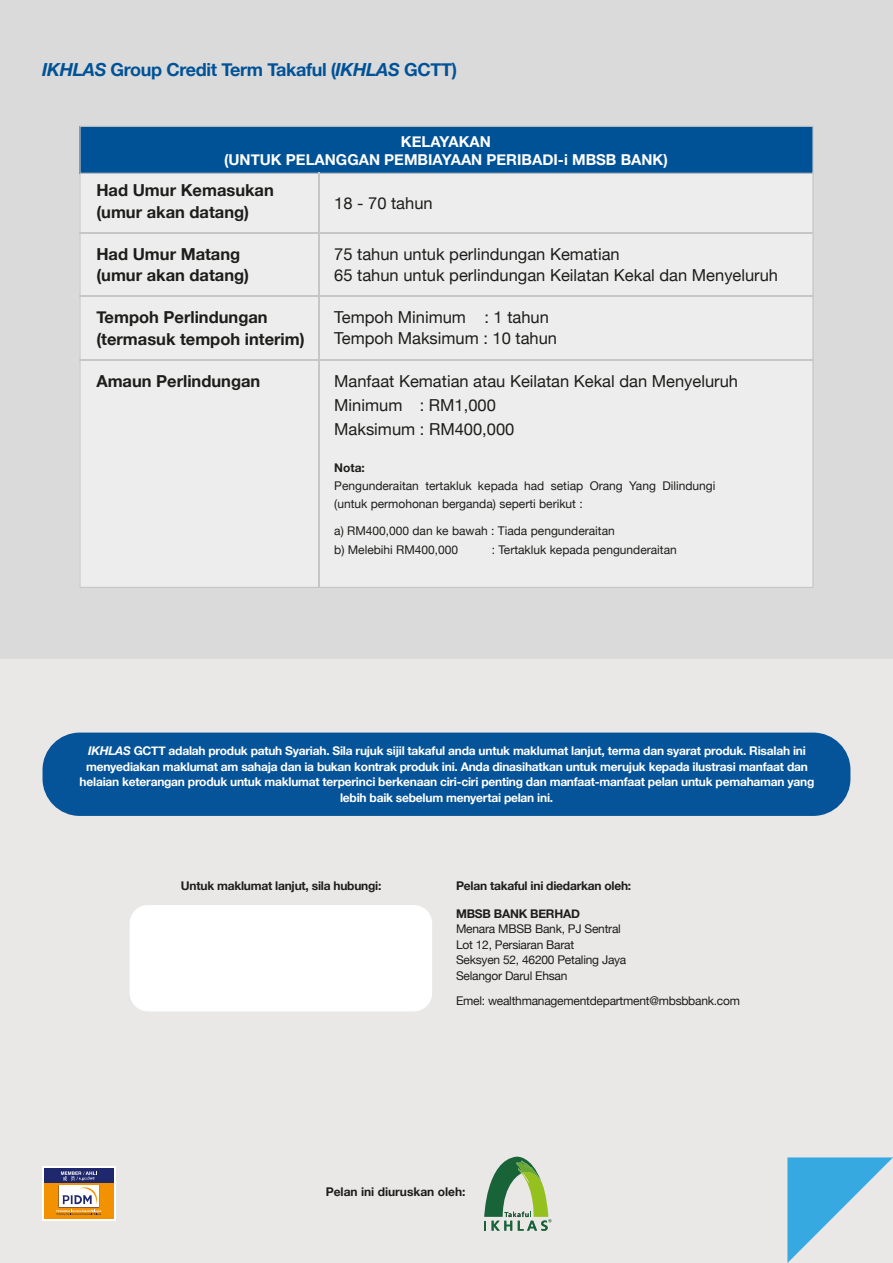
<style>
.page{position:relative;width:893px;height:1263px;background:#dadada}
.page>*{position:absolute;margin:0;border:0;box-sizing:border-box;transform-origin:0 0}
.t1{font:700 18px "Helvetica Neue";letter-spacing:-.02em;color:#005297}
.t2{font:16.5px/21.1px "Helvetica Neue";color:#1d1d1b}
.t3{font:700 16.5px/21.1px "Helvetica Neue";color:#1d1d1b}
.t4{font:700 15px/18.3px "Helvetica Neue";color:#fff;text-align:center}
.t5{font:700 12px/15.6px "Helvetica Neue";letter-spacing:-.02em;color:#fff;text-align:center}
.t6{font:12px/18.1px "Helvetica Neue";color:#1d1d1b}
.t7{font:12px/15.6px "Helvetica Neue";letter-spacing:-.02em;color:#1d1d1b}
.t8{font:700 12px "Helvetica Neue";letter-spacing:-.02em;color:#1d1d1b}
.t9{font:700 12px "Helvetica Neue";color:#1d1d1b}
.s1{font-style:italic}
</style>
<div class="page">
<div style="left:0;top:659px;width:893px;height:604px;background:#eae7e7"></div>
<svg style="left:787px;top:1157px;width:106px;height:106px"></svg>
<svg style="left:484px;top:1156px;width:67px;height:75px"></svg>
<div style="left:42px;top:1166px;width:74px;height:55px;background:#fff"></div>
<div style="left:44px;top:1168px;width:70px;height:51px;background:#20286d"></div>
<div style="left:44px;top:1184px;width:70px;height:35px;background:#f39200"></div>
<svg style="left:56px;top:1171px;width:45px;height:44px"></svg>
<div style="left:79px;top:174px;width:735px;height:414px;background:#ededed"></div>
<div style="left:79px;top:126px;width:735px;height:48px;background:#005297"></div>
<hr style="left:80px;top:296px;width:733px;height:1px;background:#c6c6c6">
<hr style="left:80px;top:360px;width:733px;height:1px;background:#c6c6c6">
<hr style="left:80px;top:232px;width:733px;height:1px;background:#c6c6c6">
<hr style="left:319px;top:173px;width:1px;height:414px;background:#c6c6c6">
<div style="left:43px;top:732px;width:807px;height:84px;background:#055499;border-radius:37px"></div>
<div style="left:130px;top:905px;width:302px;height:106px;background:#fff;border-radius:18px"></div>
<h1 class="t1" style="left:42px;top:56px;width:416px"><span class="s1">IKHLAS</span> Group Credit Term Takaful (<span class="s1">IKHLAS</span> GCTT)</h1>
<p class="t4" style="left:224px;top:133px;width:445px">KELAYAKAN<br>(UNTUK PELANGGAN PEMBIAYAAN PERIBADI-i MBSB BANK)</p>
<h2 class="t3" style="left:96px;top:180px;width:179px">Had Umur Kemasukan (umur akan datang)</h2>
<h2 class="t3" style="left:96px;top:244px;width:154px">Had Umur Matang (umur akan datang)</h2>
<h2 class="t3" style="left:96px;top:307px;width:210px">Tempoh Perlindungan (termasuk tempoh interim)</h2>
<h2 class="t3" style="left:96px;top:371px;width:166px">Amaun Perlindungan</h2>
<h2 class="t2" style="left:334px;top:193px;width:100px">18 - 70 tahun</h2>
<h2 class="t2" style="left:334px;top:244px;width:445px">75 tahun untuk perlindungan Kematian<br>65 tahun untuk perlindungan Keilatan Kekal dan Menyeluruh</h2>
<h2 class="t2" style="left:334px;top:307px;width:224px">Tempoh Minimum : 1 tahun<br>Tempoh Maksimum : 10 tahun</h2>
<h2 class="t2" style="left:334px;top:370px;width:405px;line-height:24.2px">Manfaat Kematian atau Keilatan Kekal dan Menyeluruh<br>Minimum : RM1,000<br>Maksimum : RM400,000</h2>
<p class="t8" style="left:334px;top:458px;width:32px">Nota:</p>
<p class="t6" style="left:334px;top:477px;width:383px">Pengunderaitan tertakluk kepada had setiap Orang Yang Dilindungi (untuk permohonan berganda) seperti berikut :</p>
<p class="t6" style="left:334px;top:523px;width:282px">a) RM400,000 dan ke bawah : Tiada pengunderaitan b) Melebihi RM400,000</p>
<p class="t6" style="left:492px;top:541px;width:187px">: Tertakluk kepada pengunderaitan</p>
<p class="t5" style="left:80px;top:743px;width:736px"><span class="s1">IKHLAS</span> GCTT adalah produk patuh Syariah. Sila rujuk sijil takaful anda untuk maklumat lanjut, terma dan syarat produk. Risalah ini menyediakan maklumat am sahaja dan ia bukan kontrak produk ini. Anda dinasihatkan untuk merujuk kepada ilustrasi manfaat dan helaian keterangan produk untuk maklumat terperinci berkenaan ciri-ciri penting dan manfaat-manfaat pelan untuk pemahaman yang lebih baik sebelum menyertai pelan ini.</p>
<p class="t8" style="left:181px;top:876px;width:202px">Untuk maklumat lanjut, sila hubungi:</p>
<p class="t8" style="left:456px;top:876px;width:177px">Pelan takaful ini diedarkan oleh:</p>
<p class="t8" style="left:456px;top:904px;width:125px">MBSB BANK BERHAD</p>
<p class="t7" style="left:456px;top:922px;width:172px">Menara MBSB Bank, PJ Sentral<br>Lot 12, Persiaran Barat<br>Seksyen 52, 46200 Petaling Jaya<br>Selangor Darul Ehsan</p>
<p class="t7" style="left:456px;top:994px;width:285px">Emel: wealthmanagementdepartment@mbsbbank.com</p>
<p class="t9" style="left:326px;top:1182px;width:141px">Pelan ini diuruskan oleh:</p>
</div>
